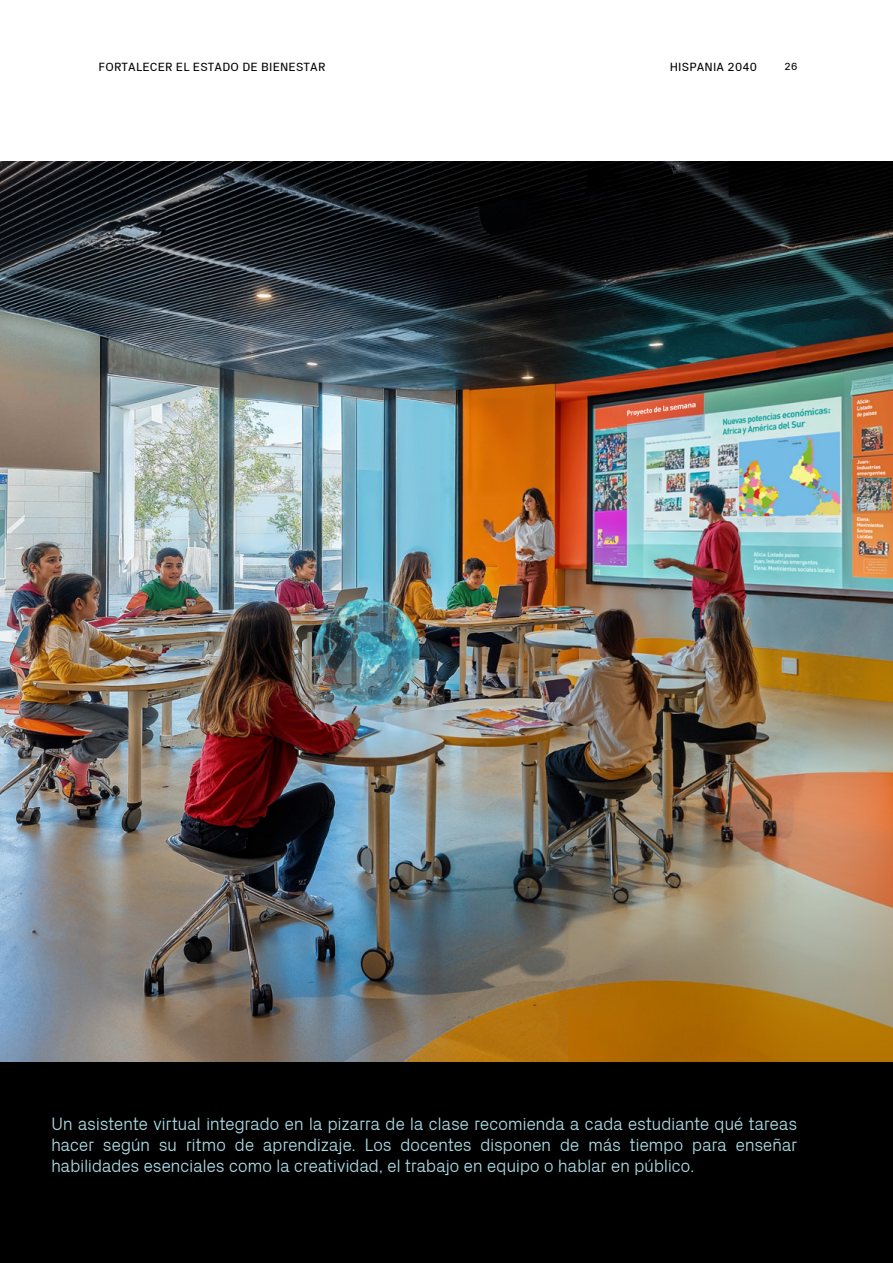
<style>
.page{position:relative;width:893px;height:1263px;background:#fff}
.page>*{position:absolute;margin:0;border:0;box-sizing:border-box;transform-origin:0 0}
.DESTACADOS{font:300 18px/21px "Px Grotesk";letter-spacing:-.025em;color:#abdbe5;text-align:justify}
.t1{font:12px "Px Grotesk";letter-spacing:.015em;color:#000}
.t2{font:10.5px "Px Grotesk";color:#000}
</style>
<div class="page">
<div style="left:0;top:1059px;width:893px;height:204px;background:#000"></div>
<img style="left:0;top:162px;width:893px;height:899px">
<p class="t1" style="left:99px;top:60px;width:228px">FORTALECER EL ESTADO DE BIENESTAR</p>
<p class="t1" style="left:670px;top:60px;width:89px">HISPANIA 2040</p>
<p class="t2" style="left:784px;top:60px;width:14px">26</p>
<p class="DESTACADOS" style="left:51px;top:1113px;width:748px">Un asistente virtual integrado en la pizarra de la clase recomienda a cada estudiante qué tareas hacer según su ritmo de aprendizaje. Los docentes disponen de más tiempo para enseñar habilidades esenciales como la creatividad, el trabajo en equipo o hablar en público.</p>
</div>
